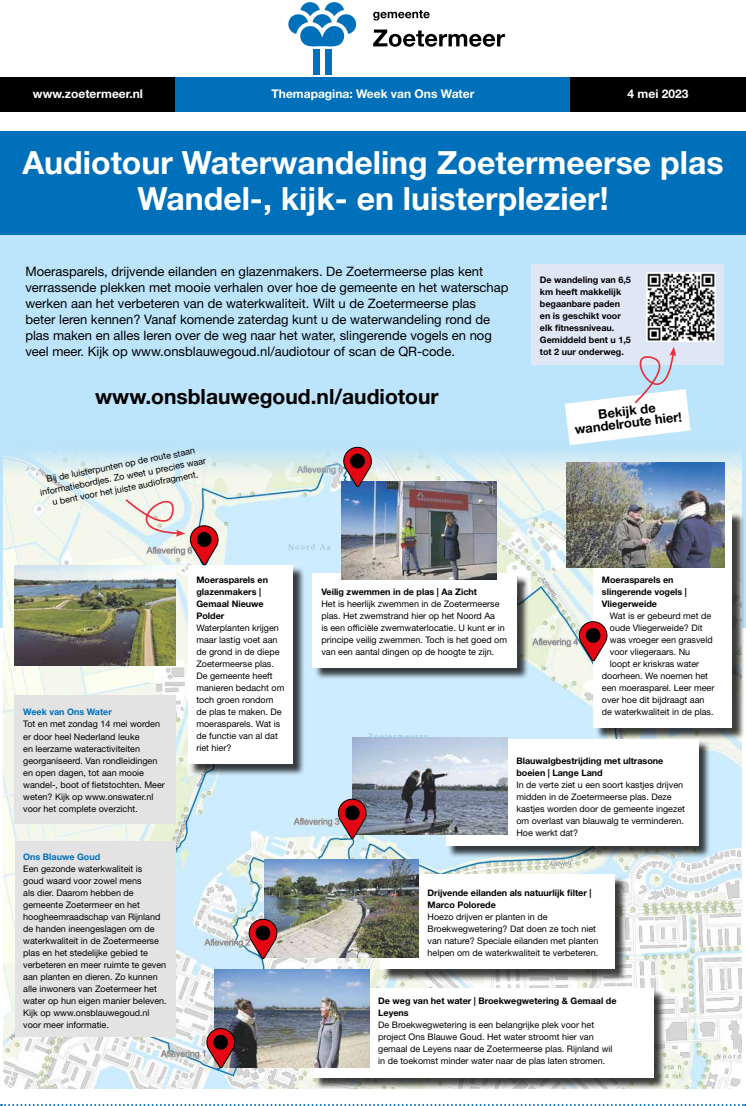
<style>
.page{position:relative;width:746px;height:1106px;background:#fff}
.page>*{position:absolute;margin:0;border:0;box-sizing:border-box;transform-origin:0 0}
.t1{font:700 32px/36px "Helvetica Neue LT Std";color:#fff;text-align:center}
.t2{font:700 21px "Helvetica Neue LT Std";color:#000}
.t3{font:13px/16px "Helvetica Neue LT Std";color:#000}
.t4{font:700 13px/12px "Helvetica Neue LT Std";color:#000;text-align:center}
.t5{font:700 12px "Helvetica Neue LT Std";color:#fff}
.t6{font:9px/12px "Helvetica Neue LT Std";color:#000}
.t7{font:700 9px/12px "Helvetica Neue LT Std";color:#000}
.t8{font:700 9px "Helvetica Neue LT Std";color:#0070ba}
</style>
<div class="page">
<svg style="left:1px;top:1104px;width:745px;height:2px"></svg>
<div style="left:0;top:235px;width:746px;height:392px;background:#bce4fa"></div>
<div style="left:0;top:131px;width:746px;height:104px;background:#0070ba"></div>
<div style="left:531px;top:264px;width:193px;height:101px;background:#dfe7f7"></div>
<svg style="left:373px;top:30px;width:132px;height:17px"></svg>
<svg style="left:373px;top:10px;width:56px;height:11px"></svg>
<svg style="left:288px;top:2px;width:69px;height:45px"></svg>
<div style="left:313px;top:49px;width:6px;height:25px;background:#0070ba"></div>
<div style="left:325px;top:49px;width:6px;height:25px;background:#0070ba"></div>
<div style="left:0;top:77px;width:176px;height:34px;background:#000"></div>
<div style="left:570px;top:77px;width:176px;height:34px;background:#000"></div>
<div style="left:176px;top:77px;width:394px;height:34px;background:#0070ba"></div>
<img style="left:3px;top:452px;width:738px;height:637px">
<div style="left:314px;top:989px;width:351px;height:101px;background:#000;opacity:.75"></div>
<div style="left:313px;top:987px;width:340px;height:90px;background:#fff"></div>
<div style="left:382px;top:876px;width:245px;height:105px;background:#000;opacity:.75"></div>
<div style="left:381px;top:875px;width:234px;height:94px;background:#fff"></div>
<div style="left:447px;top:740px;width:264px;height:118px;background:#000;opacity:.75"></div>
<div style="left:446px;top:738px;width:252px;height:107px;background:#fff"></div>
<div style="left:594px;top:512px;width:150px;height:228px;background:#000;opacity:.75"></div>
<div style="left:593px;top:511px;width:139px;height:216px;background:#fff"></div>
<div style="left:189px;top:566px;width:116px;height:210px;background:#000;opacity:.75"></div>
<div style="left:188px;top:564px;width:105px;height:199px;background:#fff"></div>
<div style="left:314px;top:575px;width:215px;height:105px;background:#000;opacity:.75"></div>
<div style="left:313px;top:573px;width:204px;height:94px;background:#fff"></div>
<img style="left:214px;top:969px;width:156px;height:98px">
<img style="left:264px;top:860px;width:154px;height:97px">
<img style="left:352px;top:737px;width:156px;height:98px">
<img style="left:341px;top:481px;width:155px;height:98px">
<img style="left:15px;top:565px;width:160px;height:100px">
<img style="left:566px;top:463px;width:158px;height:105px">
<svg style="left:206px;top:1027px;width:29px;height:41px"></svg>
<div style="left:214px;top:1035px;width:13px;height:13px;background:#000;border-radius:50%"></div>
<div style="left:214px;top:1035px;width:13px;height:14px;border:1px solid #000;border-radius:50%"></div>
<svg style="left:249px;top:917px;width:29px;height:42px"></svg>
<div style="left:256px;top:926px;width:13px;height:13px;background:#000;border-radius:50%"></div>
<div style="left:256px;top:926px;width:14px;height:13px;border:1px solid #000;border-radius:50%"></div>
<svg style="left:338px;top:797px;width:29px;height:42px"></svg>
<div style="left:345px;top:806px;width:14px;height:13px;background:#000;border-radius:50%"></div>
<div style="left:345px;top:806px;width:14px;height:13px;border:1px solid #000;border-radius:50%"></div>
<div style="left:15px;top:841px;width:160px;height:195px;background:#e3e3e3"></div>
<div style="left:15px;top:694px;width:161px;height:129px;background:#e3e3e3"></div>
<svg style="left:579px;top:620px;width:28px;height:41px"></svg>
<div style="left:586px;top:628px;width:13px;height:14px;background:#000;border-radius:50%"></div>
<div style="left:586px;top:628px;width:14px;height:14px;border:1px solid #000;border-radius:50%"></div>
<svg style="left:343px;top:446px;width:29px;height:41px"></svg>
<div style="left:351px;top:454px;width:13px;height:14px;background:#000;border-radius:50%"></div>
<div style="left:350px;top:454px;width:14px;height:14px;border:1px solid #000;border-radius:50%"></div>
<img style="left:646px;top:273px;width:69px;height:69px">
<svg style="left:564px;top:347px;width:126px;height:98px"></svg>
<svg style="left:108px;top:480px;width:111px;height:86px;background:#e1d8d5"></svg>
<h3 class="t5" style="left:33px;top:86px;width:111px">www.zoetermeer.nl</h3>
<h3 class="t5" style="left:271px;top:86px;width:204px">Themapagina: Week van Ons Water</h3>
<h3 class="t5" style="left:627px;top:86px;width:62px">4 mei 2023</h3>
<h1 class="t1" style="left:22px;top:144px;width:702px">Audiotour Waterwandeling Zoetermeerse plas<br>Wandel-, kijk- en luisterplezier!</h1>
<p class="t3" style="left:25px;top:263px;width:484px">Moerasparels, drijvende eilanden en glazenmakers. De Zoetermeerse plas kent verrassende plekken met mooie verhalen over hoe de gemeente en het waterschap werken aan het verbeteren van de waterkwaliteit. Wilt u de Zoetermeerse plas beter leren kennen? Vanaf komende zaterdag kunt u de waterwandeling rond de plas maken en alles leren over de weg naar het water, slingerende vogels en nog veel meer. Kijk op www.onsblauwegoud.nl/audiotour of scan de QR-code.</p>
<h2 class="t2" style="left:95px;top:384px;width:345px">www.onsblauwegoud.nl/audiotour</h2>
<p class="t6" style="left:37px;top:474px;width:170px;text-align:center;rotate:-11deg">Bij de luisterpunten op de route staan informatiebordjes. Zo weet u precies waar u bent voor het juiste audiofragment.</p>
<p class="t7" style="left:540px;top:274px;width:93px">De wandeling van 6,5 km heeft makkelijk begaanbare paden en is geschikt voor elk fitnessniveau.<br>Gemiddeld bent u 1,5 tot 2 uur onderweg.</p>
<h3 class="t4" style="left:572px;top:411px;width:109px;rotate:-7deg">Bekijk de wandelroute hier!</h3>
<p class="t8" style="left:23px;top:706px;width:90px">Week van Ons Water</p>
<p class="t6" style="left:23px;top:718px;width:143px">Tot en met zondag 14 mei worden er door heel Nederland leuke<br>en leerzame wateractiviteiten georganiseerd. Van rondleidingen en open dagen, tot aan mooie wandel-, boot of fietstochten. Meer weten? Kijk op www.onswater.nl voor het complete overzicht.</p>
<p class="t7" style="left:196px;top:574px;width:73px">Moerasparels en glazenmakers |<br>Gemaal Nieuwe<br>Polder</p>
<p class="t6" style="left:196px;top:622px;width:89px">Waterplanten krijgen maar lastig voet aan de grond in de diepe<br>Zoetermeerse plas.<br>De gemeente heeft manieren bedacht om toch groen rondom de plas te maken. De moerasparels. Wat is de functie van al dat riet hier?</p>
<p class="t7" style="left:321px;top:586px;width:157px">Veilig zwemmen in de plas | Aa Zicht</p>
<p class="t6" style="left:321px;top:598px;width:187px">Het is heerlijk zwemmen in de Zoetermeerse plas. Het zwemstrand hier op het Noord Aa<br>is een officiële zwemwaterlocatie. U kunt er in principe veilig zwemmen. Toch is het goed om van een aantal dingen op de hoogte te zijn.</p>
<p class="t7" style="left:601px;top:574px;width:86px">Moerasparels en slingerende vogels |<br>Vliegerweide</p>
<p class="t6" style="left:609px;top:610px;width:103px">Wat is er gebeurd met de</p>
<p class="t6" style="left:609px;top:622px;width:94px">oude Vliegerweide? Dit</p>
<p class="t6" style="left:609px;top:634px;width:104px">was vroeger een grasveld</p>
<p class="t6" style="left:609px;top:646px;width:82px">voor vliegeraars. Nu</p>
<p class="t6" style="left:609px;top:658px;width:91px">loopt er kriskras water</p>
<p class="t6" style="left:601px;top:670px;width:108px">doorheen. We noemen het</p>
<p class="t6" style="left:601px;top:682px;width:114px">een moerasparel. Leer meer</p>
<p class="t6" style="left:601px;top:694px;width:104px">over hoe dit bijdraagt aan</p>
<p class="t6" style="left:601px;top:706px;width:113px">de waterkwaliteit in de plas.</p>
<p class="t7" style="left:516px;top:754px;width:148px">Blauwalgbestrijding met ultrasone boeien | Lange Land</p>
<p class="t6" style="left:516px;top:778px;width:170px">In de verte ziet u een soort kastjes drijven midden in de Zoetermeerse plas. Deze kastjes worden door de gemeente ingezet om overlast van blauwalg te verminderen.<br>Hoe werkt dat?</p>
<p class="t8" style="left:23px;top:850px;width:78px">Ons Blauwe Goud</p>
<p class="t6" style="left:23px;top:862px;width:145px">Een gezonde waterkwaliteit is<br>goud waard voor zowel mens<br>als dier. Daarom hebben de gemeente Zoetermeer en het hoogheemraadschap van Rijnland de handen ineengeslagen om de waterkwaliteit in de Zoetermeerse plas en het stedelijke gebied te verbeteren en meer ruimte te geven aan planten en dieren. Zo kunnen alle inwoners van Zoetermeer het water op hun eigen manier beleven.<br>Kijk op www.onsblauwegoud.nl voor meer informatie.</p>
<p class="t7" style="left:427px;top:886px;width:165px">Drijvende eilanden als natuurlijk filter |<br>Marco Polorede</p>
<p class="t6" style="left:427px;top:910px;width:172px">Hoezo drijven er planten in de Broekwegwetering? Dat doen ze toch niet van nature? Speciale eilanden met planten helpen om de waterkwaliteit te verbeteren.</p>
<p class="t7" style="left:378px;top:994px;width:240px">De weg van het water | Broekwegwetering &amp; Gemaal de<br>Leyens</p>
<p class="t6" style="left:378px;top:1018px;width:236px">De Broekwegwetering is een belangrijke plek voor het project Ons Blauwe Goud. Het water stroomt hier van gemaal de Leyens naar de Zoetermeerse plas. Rijnland wil in de toekomst minder water naar de plas laten stromen.</p>
</div>
